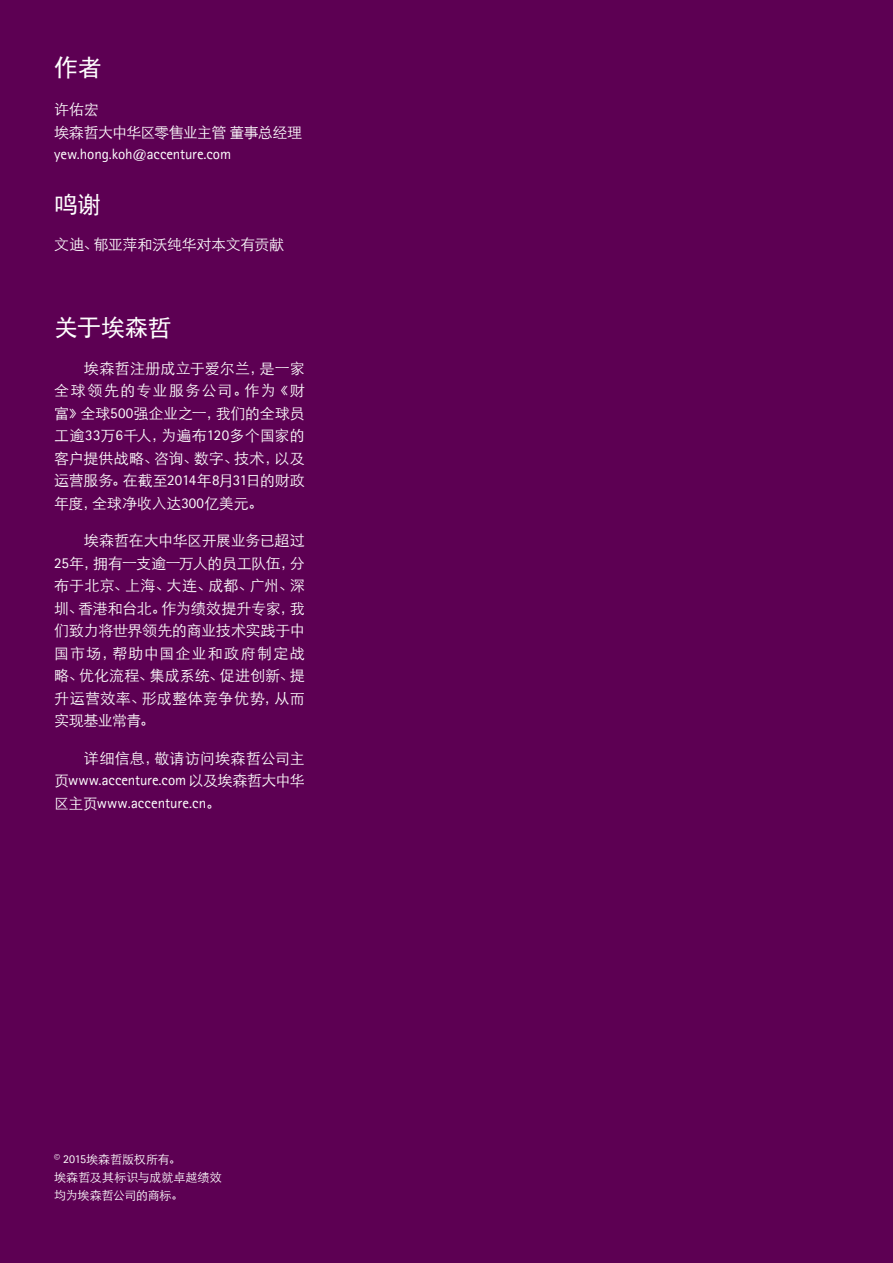
<style>
.page{position:relative;width:893px;height:1263px;background:#5d0053}
.page>*{position:absolute;margin:0;border:0;box-sizing:border-box;transform-origin:0 0}
.t1{font:24px "Sim Hei";letter-spacing:-.03em;color:#fff}
.t2{font:15px/22.5px "ST Xihei";letter-spacing:-.005em;color:#fff;text-align:justify}
.t3{font:15px/22.5px "Agfa Rotis Sans Serif";letter-spacing:-.005em;color:#fff}
.t4{font:15px/22.5px "ST Xihei";letter-spacing:-.04em;color:#fff}
.t5{font:12px/18px "ST Xihei";letter-spacing:-.005em;color:#fff}
.s1{font-family:"Agfa Rotis Sans Serif"}
.s2{font-family:"ST Xihei"}
</style>
<div class="page">
<h1 class="t1" style="left:54px;top:55px;width:49px">作者</h1>
<p class="t4" style="left:54px;top:97px;width:250px">许佑宏<br>埃森哲大中华区零售业主管董事总经理</p>
<p class="t3" style="left:54px;top:142px;width:178px">yew.hong.koh@accenture.com</p>
<h1 class="t1" style="left:54px;top:192px;width:48px">鸣谢</h1>
<p class="t2" style="left:54px;top:232px;width:232px">文迪、郁亚萍和沃纯华对本文有贡献</p>
<h1 class="t1" style="left:54px;top:315px;width:119px">关于埃森哲</h1>
<p class="t2" style="left:54px;top:356px;width:252px;text-indent:30px">埃森哲注册成立于爱尔兰，是一家全球领先的专业服务公司。作为《财富》全球<span class="s1">500</span>强企业之一，我们的全球员工逾<span class="s1">33</span>万<span class="s1">6</span>千人，为遍布<span class="s1">120</span>多个国家的客户提供战略、咨询、数字、技术，以及运营服务。在截至<span class="s1">2014</span>年<span class="s1">8</span>月<span class="s1">31</span>日的财政年度，全球净收入达<span class="s1">300</span>亿美元。</p>
<p class="t2" style="left:54px;top:528px;width:252px;text-indent:30px">埃森哲在大中华区开展业务已超过<span class="s1">25</span>年，拥有一支逾一万人的员工队伍，分布于北京、上海、大连、成都、广州、深圳、香港和台北。作为绩效提升专家，我们致力将世界领先的商业技术实践于中国市场，帮助中国企业和政府制定战略、优化流程、集成系统、促进创新、提升运营效率、形成整体竞争优势，从而实现基业常青。</p>
<p class="t2" style="left:84px;top:746px;width:222px">详细信息，敬请访问埃森哲公司主</p>
<p class="t3" style="left:54px;top:768px;width:252px"><span class="s2">页</span>www.accenture.com <span class="s2">以及埃森哲大中华区主页</span>www.accenture.cn<span class="s2">。</span></p>
<p class="t5" style="left:54px;top:1149px;width:169px"><span class="s1">© 2015</span>埃森哲版权所有。<br>埃森哲及其标识与成就卓越绩效均为埃森哲公司的商标。</p>
</div>
